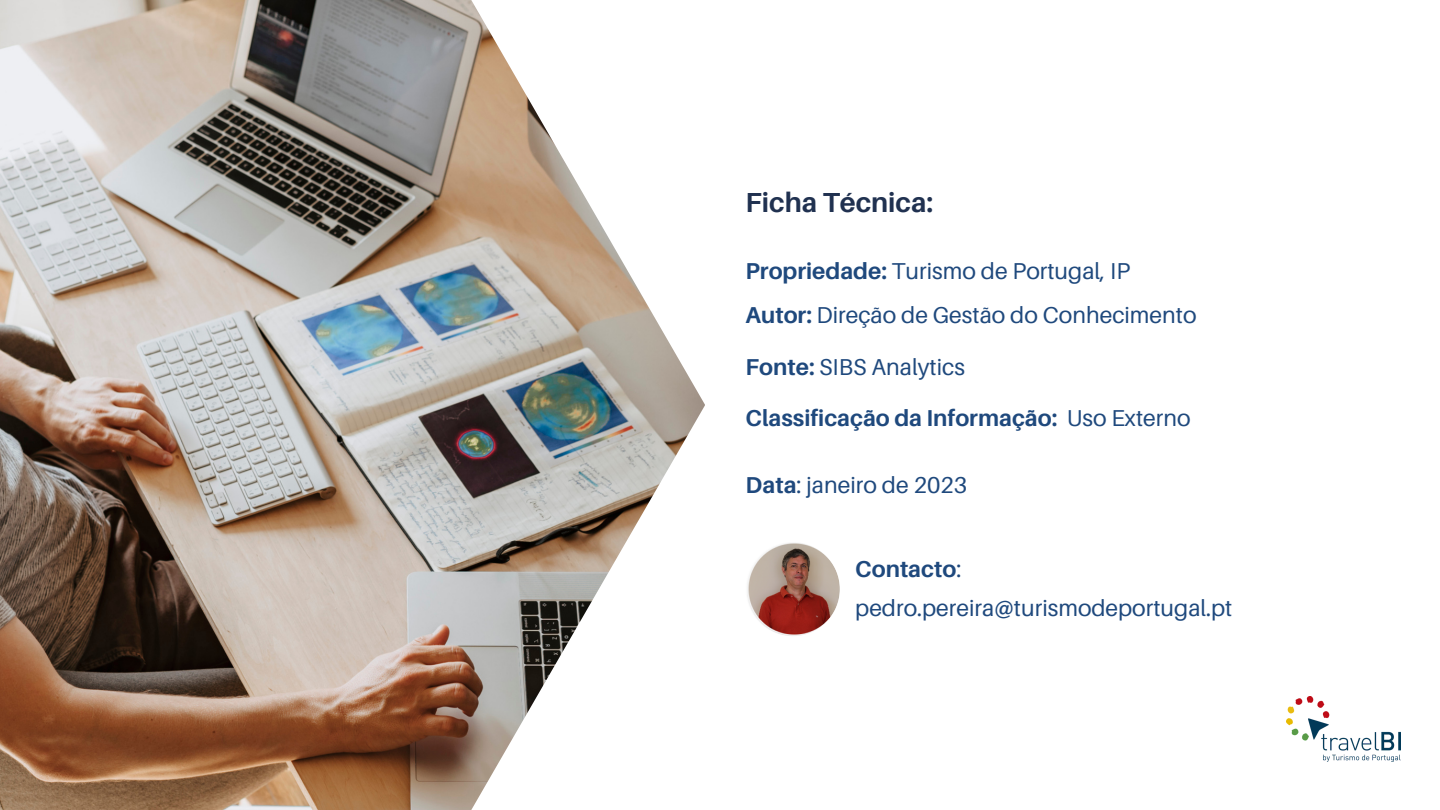
<style>
.page{position:relative;width:1440px;height:810px;background:#fff}
.page>*{position:absolute;margin:0;border:0;box-sizing:border-box;transform-origin:0 0}
.t1{font:700 27.5px "Aileron";color:#203150}
.t2{font:23px/43.5px "Aileron";color:#1f497d}
.t3{font:700 23px "Aileron";color:#1f497d}
.s1{font-weight:700}
.s2{font-weight:400}
</style>
<div class="page">
<img style="left:0;top:0;width:704px;height:810px">
<img style="left:1287px;top:697px;width:114px;height:64px">
<img style="left:746px;top:542px;width:94px;height:94px;border-radius:50%">
<p class="t1" style="left:746px;top:185px;width:189px">Ficha Técnica:</p>
<p class="t2" style="left:746px;top:249px;width:452px"><span class="s1">Propriedade:</span> Turismo de Portugal, IP<br><span class="s1">Autor:</span> Direção de Gestão do Conhecimento</p>
<p class="t2" style="left:746px;top:344px;width:221px"><span class="s1">Fonte:</span> SIBS Analytics</p>
<p class="t3" style="left:746px;top:404px;width:446px">Classificação da Informação: <span class="s2">Uso Externo</span></p>
<p class="t2" style="left:746px;top:462px;width:223px"><span class="s1">Data</span>: janeiro de 2023</p>
<p class="t2" style="left:855px;top:549px;width:379px;line-height:39px"><span class="s1">Contacto</span>: pedro.pereira@turismodeportugal.pt</p>
</div>
